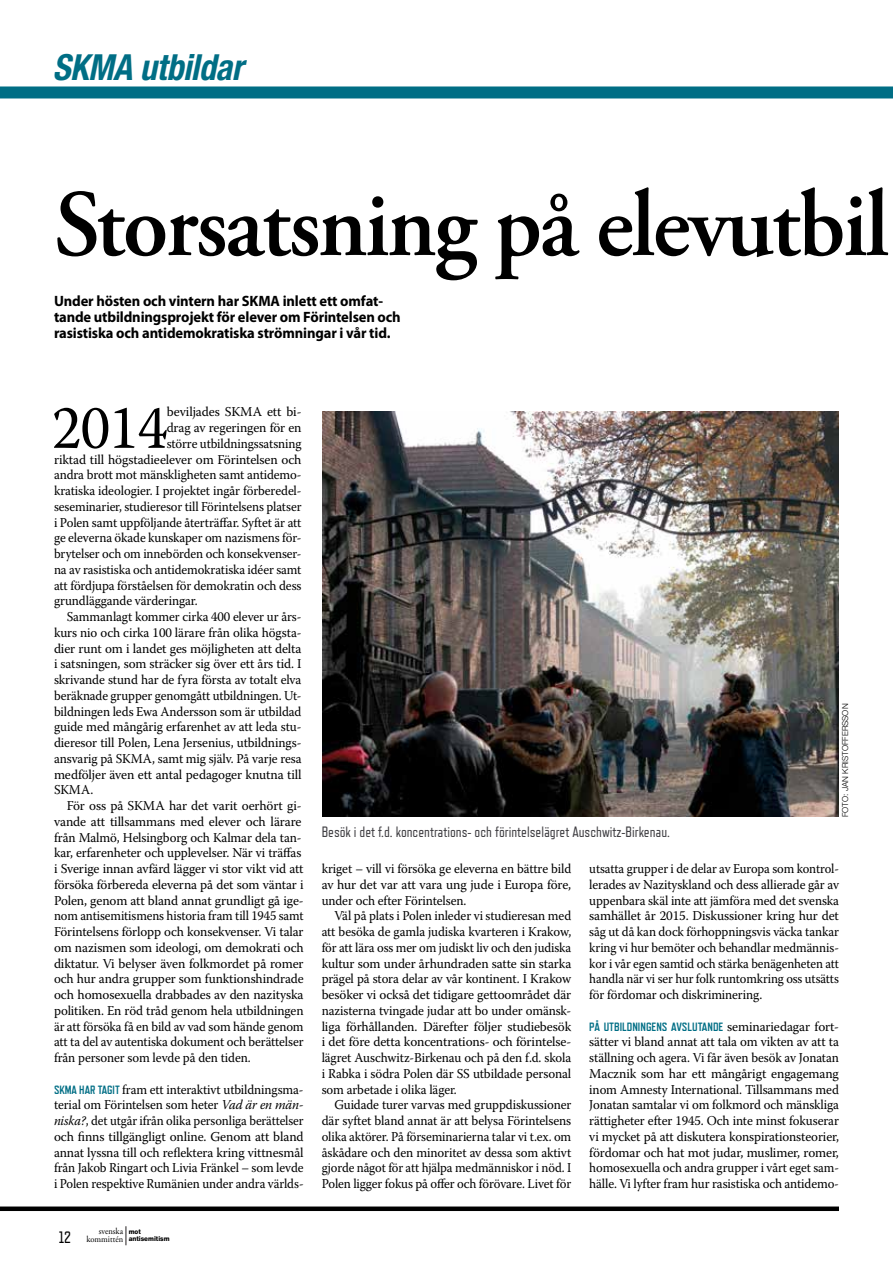
<style>
.page{position:relative;width:893px;height:1263px;background:#fff}
.page>*{position:absolute;margin:0;border:0;box-sizing:border-box;transform-origin:0 0}
.t1{font:600 94.5px "Adobe Garamond Pro";letter-spacing:-.025em;color:#000}
.t2{font:61.35px "Warnock Pro";color:#000;scale:.95 1}
.t3{font:italic 700 condensed 36px "Helvetica Neue LT Std";letter-spacing:-.01em;color:#006e85;scale:.95 1}
.t4{font:16.5px "Refrigerator Deluxe";color:#000}
.t5{font:700 15px/15.8px "Myriad Pro";letter-spacing:-.01em;color:#000}
.t6{font:15px "Refrigerator Deluxe";color:#403f43}
.t7{font:13.5px/15.8px "Warnock Pro";letter-spacing:-.01em;color:#000;text-align:justify;scale:.95 1}
.t8{font:13.5px/15.8px "Warnock Pro";letter-spacing:-.01em;color:#000;text-align:justify;scale:.96 1}
.t9{font:13.5px "Warnock Pro";letter-spacing:-.01em;color:#000}
.t10{font:13.5px/15.8px "Warnock Pro";letter-spacing:-.01em;color:#000;text-align:justify;scale:.93 1}
.t11{font:13.5px "Warnock Pro";letter-spacing:-.01em;color:#000;scale:.94 1}
.t12{font:700 12px "Refrigerator Deluxe";color:#006e85}
.t13{font:9px/7.8px "Adobe Garamond Pro";color:#000;text-align:right;scale:.94 1}
.t14{font:300 8.25px "Helvetica Neue LT Std";color:#000}
.t15{font:800 6.75px/7.9px "Helvetica Neue LT Std";color:#000;scale:.94 1}
.s1{font-family:"Refrigerator Deluxe";font-weight:700;font-size:12px;color:#006e85}
.s2{font-style:italic}
.s3{font-family:"Warnock Pro";font-weight:400;font-size:13.5px;color:#000}
</style>
<div class="page">
<div style="left:0;top:1206px;width:839px;height:5px;background:#000"></div>
<svg style="left:125px;top:1226px;width:1px;height:19px"></svg>
<img style="left:323px;top:411px;width:515px;height:405px">
<div style="left:0;top:86px;width:893px;height:12px;background:#006e85"></div>
<h3 class="t3" style="left:53px;top:45px;width:202px">SKMA utbildar</h3>
<h1 class="t1" style="left:54px;top:171px;width:837px">Storsatsning på elevutbil</h1>
<p class="t5" style="left:54px;top:293px;width:348px">Under hösten och vintern har SKMA inlett ett omfat&shy;tande utbildningsprojekt för elever om Förintelsen och rasistiska och antidemokratiska strömningar i vår tid.</p>
<h2 class="t2" style="left:52px;top:391px;width:123px">2014</h2>
<p class="t9" style="left:167px;top:404px;width:136px">beviljades SKMA ett bi-</p>
<p class="t9" style="left:167px;top:419px;width:136px">drag av regeringen för en</p>
<p class="t7" style="left:167px;top:435px;width:143px">större utbildningssatsning</p>
<p class="t9" style="left:54px;top:451px;width:249px">riktad till högstadieelever om Förintelsen och</p>
<p class="t7" style="left:54px;top:467px;width:262px">andra brott mot mänskligheten samt antidemo-</p>
<p class="t7" style="left:54px;top:482px;width:262px">kratiska ideologier. I projektet ingår förberedel-</p>
<p class="t11" style="left:54px;top:498px;width:265px">seseminarier, studieresor till Förintelsens platser</p>
<p class="t7" style="left:54px;top:514px;width:262px">i Polen samt uppföljande återträffar. Syftet är att</p>
<p class="t7" style="left:54px;top:530px;width:262px">ge eleverna ökade kunskaper om nazismens för-</p>
<p class="t11" style="left:54px;top:545px;width:265px">brytelser och om innebörden och konsekvenser-</p>
<p class="t11" style="left:54px;top:561px;width:265px">na av rasistiska och antidemokratiska idéer samt</p>
<p class="t7" style="left:54px;top:577px;width:262px">att fördjupa förståelsen för demokratin och dess</p>
<p class="t7" style="left:54px;top:593px;width:153px">grundläggande värderingar.</p>
<p class="t7" style="left:67px;top:608px;width:249px">Sammanlagt kommer cirka 400 elever ur års-</p>
<p class="t8" style="left:54px;top:624px;width:259px">kurs nio och cirka 100 lärare från olika högsta-</p>
<p class="t9" style="left:54px;top:640px;width:249px">dier runt om i landet ges möjligheten att delta</p>
<p class="t9" style="left:54px;top:656px;width:249px">i satsningen, som sträcker sig över ett års tid. I</p>
<p class="t8" style="left:54px;top:671px;width:259px">skrivande stund har de fyra första av totalt elva</p>
<p class="t11" style="left:54px;top:687px;width:265px">beräknade grupper genomgått utbildningen. Ut-</p>
<p class="t7" style="left:54px;top:703px;width:262px">bildningen leds Ewa Andersson som är utbildad</p>
<p class="t8" style="left:54px;top:719px;width:259px">guide med mångårig erfarenhet av att leda stu-</p>
<p class="t8" style="left:54px;top:734px;width:259px">dieresor till Polen, Lena Jersenius, utbildnings-</p>
<p class="t7" style="left:54px;top:750px;width:262px">ansvarig på SKMA, samt mig själv. På varje resa</p>
<p class="t9" style="left:54px;top:766px;width:249px">medföljer även ett antal pedagoger knutna till</p>
<p class="t7" style="left:54px;top:782px;width:43px">SKMA.</p>
<p class="t9" style="left:67px;top:797px;width:236px">För oss på SKMA har det varit oerhört gi-</p>
<p class="t9" style="left:54px;top:813px;width:249px">vande att tillsammans med elever och lärare</p>
<p class="t8" style="left:54px;top:829px;width:259px">från Malmö, Helsingborg och Kalmar dela tan-</p>
<p class="t8" style="left:54px;top:845px;width:259px">kar, erfarenheter och upplevelser. När vi träffas</p>
<p class="t9" style="left:54px;top:860px;width:251px">i Sverige innan avfärd lägger vi stor vikt vid att</p>
<p class="t9" style="left:54px;top:876px;width:251px">försöka förbereda eleverna på det som väntar i</p>
<p class="t9" style="left:54px;top:892px;width:251px">Polen, genom att bland annat grundligt gå ige-</p>
<p class="t10" style="left:54px;top:908px;width:270px">nom antisemitismens historia fram till 1945 samt</p>
<p class="t9" style="left:54px;top:923px;width:251px">Förintelsens förlopp och konsekvenser. Vi talar</p>
<p class="t9" style="left:54px;top:939px;width:251px">om nazismen som ideologi, om demokrati och</p>
<p class="t9" style="left:54px;top:955px;width:251px">diktatur. Vi belyser även folkmordet på romer</p>
<p class="t9" style="left:54px;top:971px;width:251px">och hur andra grupper som funktionshindrade</p>
<p class="t9" style="left:54px;top:986px;width:251px">och homosexuella drabbades av den nazityska</p>
<p class="t8" style="left:54px;top:1002px;width:262px">politiken. En röd tråd genom hela utbildningen</p>
<p class="t11" style="left:54px;top:1018px;width:267px">är att försöka få en bild av vad som hände genom</p>
<p class="t7" style="left:54px;top:1034px;width:264px">att ta del av autentiska dokument och berättelser</p>
<p class="t7" style="left:54px;top:1049px;width:208px">från personer som levde på den tiden.</p>
<p class="t7" style="left:54px;top:1081px;width:264px"><span class="s1">SKMA HAR TAGIT</span> fram ett interaktivt utbildningsma&shy;terial om Förintelsen som heter <span class="s2">Vad är en män&shy;niska?</span>, det utgår ifrån olika personliga berättelser och finns tillgängligt online. Genom att bland annat lyssna till och reflektera kring vittnesmål från Jakob Ringart och Livia Fränkel – som levde i Polen respektive Rumänien under andra världs-</p>
<p class="t4" style="left:59px;top:1228px;width:14px">12</p>
<p class="t13" style="left:86px;top:1227px;width:41px">svenska kommittén</p>
<p class="t15" style="left:129px;top:1227px;width:45px">mot antisemitism</p>
<p class="t6" style="left:322px;top:823px;width:350px">Besök i det f.d. koncentrations- och förintelselägret Auschwitz-Birkenau.</p>
<p class="t14" style="left:840px;top:817px;width:115px;rotate:-90deg">FOTO: JAN KRISTOFFERSSON</p>
<p class="t7" style="left:322px;top:860px;width:264px">kriget – vill vi försöka ge eleverna en bättre bild av hur det var att vara ung jude i Europa före, under och efter Förintelsen.</p>
<p class="t7" style="left:322px;top:908px;width:264px;text-indent:13px">Väl på plats i Polen inleder vi studieresan med att besöka de gamla judiska kvarteren i Krakow, för att lära oss mer om judiskt liv och den judiska kultur som under århundraden satte sin starka prägel på stora delar av vår kontinent. I Krakow besöker vi också det tidigare gettoområdet där nazisterna tvingade judar att bo under omänsk&shy;liga förhållanden. Därefter följer studiebesök i det före detta koncentrations- och förintelse&shy;lägret Auschwitz-Birkenau och på den f.d. skola i Rabka i södra Polen där SS utbildade personal som arbetade i olika läger.</p>
<p class="t7" style="left:322px;top:1097px;width:264px;text-indent:13px">Guidade turer varvas med gruppdiskussioner där syftet bland annat är att belysa Förintelsens olika aktörer. På förseminarierna talar vi t.ex. om åskådare och den minoritet av dessa som aktivt gjorde något för att hjälpa medmänniskor i nöd. I Polen ligger fokus på offer och förövare. Livet för</p>
<p class="t10" style="left:589px;top:860px;width:270px">utsatta grupper i de delar av Europa som kontrol&shy;lerades av Nazityskland och dess allierade går av uppenbara skäl inte att jämföra med det svenska samhället år 2015. Diskussioner kring hur det såg ut då kan dock förhoppningsvis väcka tankar kring vi hur bemöter och behandlar medmännis&shy;kor i vår egen samtid och stärka benägenheten att handla när vi ser hur folk runtomkring oss utsätts för fördomar och diskriminering.</p>
<p class="t12" style="left:589px;top:1019px;width:251px">PÅ UTBILDNINGENS AVSLUTANDE <span class="s3">seminariedagar fort-</span></p>
<p class="t8" style="left:589px;top:1034px;width:262px">sätter vi bland annat att tala om vikten av att ta ställning och agera. Vi får även besök av Jonatan Macznik som har ett mångårigt engagemang inom Amnesty International. Tillsammans med Jonatan samtalar vi om folkmord och mänskliga rättigheter efter 1945. Och inte minst fokuserar vi mycket på att diskutera konspirationsteorier, fördomar och hat mot judar, muslimer, romer, homosexuella och andra grupper i vårt eget sam&shy;hälle. Vi lyfter fram hur rasistiska och antidemo-</p>
</div>
